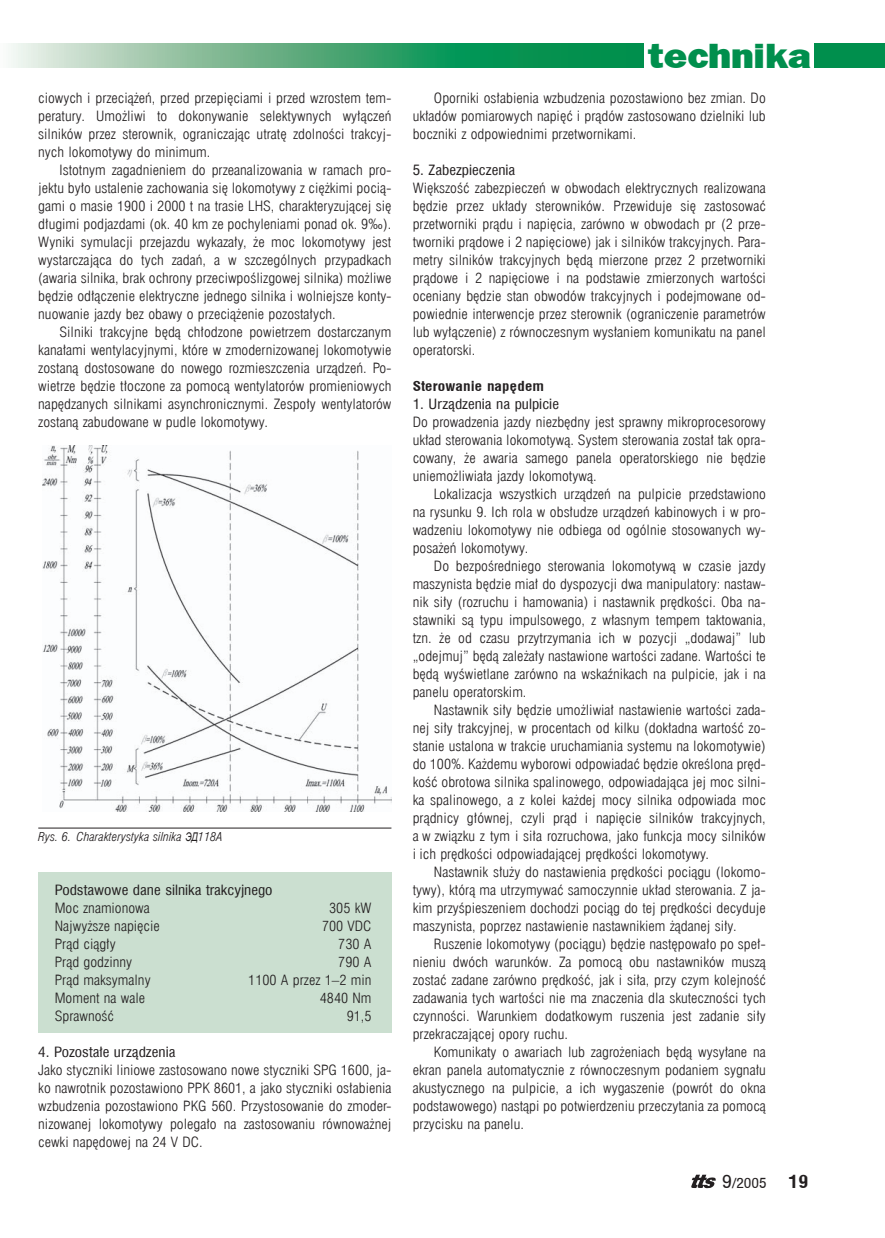
<style>
.page{position:relative;width:885px;height:1238px;background:#fff}
.page>*{position:absolute;margin:0;border:0;box-sizing:border-box;transform-origin:0 0}
.t1{font:36px "Frankfurt Goth Hvypl";color:#008f4d;scale:1.1 1}
.t2{font:13.8px/18px "Swis 721 Lt Cn EU Normal";color:#231f20;text-align:justify;scale:1.1 1}
.t3{font:13.8px "Swis 721 Cn EU Normal";color:#231f20;scale:1.1 1}
.t4{font:700 13.8px "Switzerland Condpl";color:#231f20;scale:1.1 1}
.t5{font:13.8px "Switzerland Condpl";color:#231f20;scale:1.1 1}
.t6{font:12px "Swis 721 Lt Cn EU Italic";color:#231f20;scale:1.1 1}
.s1{font-family:"Arial";font-style:italic}
.s2{font-size:18px}
.s3{font-weight:700;font-size:18px}
</style>
<div class="page">
<div style="left:814px;top:43px;width:70px;height:25px;background:#008f4d"></div>
<svg style="left:11px;top:43px;width:632px;height:25px"></svg>
<svg style="left:691px;top:1174px;width:24px;height:13px"></svg>
<div style="left:38px;top:872px;width:353px;height:160px;background:#cbdfd0"></div>
<hr style="left:38px;top:827px;width:353px;height:1px;background:#231f20">
<img style="left:42px;top:445px;width:349px;height:366px">
<p class="t2" style="left:38px;top:89px;width:322px">ciowych i przeciążeń, przed przepięciami i przed wzrostem tem&shy;peratury. Umożliwi to dokonywanie selektywnych wyłączeń silników przez sterownik, ograniczając utratę zdolności trakcyj&shy;nych lokomotywy do minimum.</p>
<p class="t2" style="left:38px;top:161px;width:322px;text-indent:21px">Istotnym zagadnieniem do przeanalizowania w ramach pro&shy;jektu było ustalenie zachowania się lokomotywy z ciężkimi pocią&shy;gami o masie 1900 i 2000 t na trasie LHS, charakteryzującej się długimi podjazdami (ok. 40 km ze pochyleniami ponad ok. 9‰).<br>Wyniki symulacji przejazdu wykazały, że moc lokomotywy jest wystarczająca do tych zadań, a w szczególnych przypadkach (awaria silnika, brak ochrony przeciwpoślizgowej silnika) możliwe będzie odłączenie elektryczne jednego silnika i wolniejsze konty&shy;nuowanie jazdy bez obawy o przeciążenie pozostałych.</p>
<p class="t2" style="left:38px;top:323px;width:322px;text-indent:21px">Silniki trakcyjne będą chłodzone powietrzem dostarczanym kanałami wentylacyjnymi, które w zmodernizowanej lokomotywie zostaną dostosowane do nowego rozmieszczenia urządzeń. Po&shy;wietrze będzie tłoczone za pomocą wentylatorów promieniowych napędzanych silnikami asynchronicznymi. Zespoły wentylatorów zostaną zabudowane w pudle lokomotywy.</p>
<p class="t6" style="left:38px;top:829px;width:169px">Rys. 6. Charakterystyka silnika <span class="s1">ЭД</span>118A</p>
<p class="t3" style="left:55px;top:881px;width:199px">Podstawowe dane silnika trakcyjnego</p>
<p class="t2" style="left:55px;top:899px;width:88px">Moc znamionowa</p>
<p class="t2" style="left:329px;top:899px;width:40px">305 kW</p>
<p class="t2" style="left:55px;top:917px;width:97px">Najwyższe napięcie</p>
<p class="t2" style="left:322px;top:917px;width:46px">700 VDC</p>
<p class="t2" style="left:55px;top:935px;width:57px">Prąd ciągły</p>
<p class="t2" style="left:338px;top:935px;width:32px">730 A</p>
<p class="t2" style="left:55px;top:953px;width:72px">Prąd godzinny</p>
<p class="t2" style="left:338px;top:953px;width:32px">790 A</p>
<p class="t2" style="left:55px;top:971px;width:89px">Prąd maksymalny</p>
<p class="t2" style="left:248px;top:971px;width:113px">1100 A przez 1–2 min</p>
<p class="t2" style="left:55px;top:989px;width:84px">Moment na wale</p>
<p class="t2" style="left:320px;top:989px;width:48px">4840 Nm</p>
<p class="t2" style="left:55px;top:1007px;width:55px">Sprawność</p>
<p class="t2" style="left:346px;top:1007px;width:24px">91,5</p>
<p class="t3" style="left:38px;top:1043px;width:126px">4. Pozostałe urządzenia</p>
<p class="t2" style="left:38px;top:1061px;width:322px">Jako styczniki liniowe zastosowano nowe styczniki SPG 1600, ja&shy;ko nawrotnik pozostawiono PPK 8601, a jako styczniki osłabienia wzbudzenia pozostawiono PKG 560. Przystosowanie do zmoder&shy;nizowanej lokomotywy polegało na zastosowaniu równoważnej cewki napędowej na 24 V DC.</p>
<h1 class="t1" style="left:648px;top:33px;width:149px">technika</h1>
<p class="t2" style="left:412px;top:89px;width:322px;text-indent:21px">Oporniki osłabienia wzbudzenia pozostawiono bez zmian. Do układów pomiarowych napięć i prądów zastosowano dzielniki lub boczniki z odpowiednimi przetwornikami.</p>
<p class="t3" style="left:412px;top:161px;width:95px">5. Zabezpieczenia</p>
<p class="t2" style="left:412px;top:179px;width:322px">Większość zabezpieczeń w obwodach elektrycznych realizowana będzie przez układy sterowników. Przewiduje się zastosować przetworniki prądu i napięcia, zarówno w obwodach pr (2 prze&shy;tworniki prądowe i 2 napięciowe) jak i silników trakcyjnych. Para&shy;metry silników trakcyjnych będą mierzone przez 2 przetworniki prądowe i 2 napięciowe i na podstawie zmierzonych wartości oceniany będzie stan obwodów trakcyjnych i podejmowane od&shy;powiednie interwencje przez sterownik (ograniczenie parametrów lub wyłączenie) z równoczesnym wysłaniem komunikatu na panel operatorski.</p>
<p class="t4" style="left:412px;top:377px;width:121px">Sterowanie napędem</p>
<p class="t3" style="left:412px;top:395px;width:134px">1. Urządzenia na pulpicie</p>
<p class="t2" style="left:412px;top:413px;width:322px">Do prowadzenia jazdy niezbędny jest sprawny mikroprocesorowy układ sterowania lokomotywą. System sterowania został tak opra&shy;cowany, że awaria samego panela operatorskiego nie będzie uniemożliwiała jazdy lokomotywą.</p>
<p class="t2" style="left:412px;top:485px;width:322px;text-indent:21px">Lokalizacja wszystkich urządzeń na pulpicie przedstawiono na rysunku 9. Ich rola w obsłudze urządzeń kabinowych i w pro&shy;wadzeniu lokomotywy nie odbiega od ogólnie stosowanych wy&shy;posażeń lokomotywy.</p>
<p class="t2" style="left:412px;top:557px;width:322px;text-indent:21px">Do bezpośredniego sterowania lokomotywą w czasie jazdy maszynista będzie miał do dyspozycji dwa manipulatory: nastaw&shy;nik siły (rozruchu i hamowania) i nastawnik prędkości. Oba na&shy;stawniki są typu impulsowego, z własnym tempem taktowania, tzn. że od czasu przytrzymania ich w pozycji „dodawaj” lub „odejmuj” będą zależały nastawione wartości zadane. Wartości te będą wyświetlane zarówno na wskaźnikach na pulpicie, jak i na panelu operatorskim.</p>
<p class="t2" style="left:412px;top:701px;width:322px;text-indent:21px">Nastawnik siły będzie umożliwiał nastawienie wartości zada&shy;nej siły trakcyjnej, w procentach od kilku (dokładna wartość zo&shy;stanie ustalona w trakcie uruchamiania systemu na lokomotywie) do 100%. Każdemu wyborowi odpowiadać będzie określona pręd&shy;kość obrotowa silnika spalinowego, odpowiadająca jej moc silni&shy;ka spalinowego, a z kolei każdej mocy silnika odpowiada moc prądnicy głównej, czyli prąd i napięcie silników trakcyjnych, a w związku z tym i siła rozruchowa, jako funkcja mocy silników i ich prędkości odpowiadającej prędkości lokomotywy.</p>
<p class="t2" style="left:412px;top:863px;width:322px;text-indent:21px">Nastawnik służy do nastawienia prędkości pociągu (lokomo&shy;tywy), którą ma utrzymywać samoczynnie układ sterowania. Z ja&shy;kim przyśpieszeniem dochodzi pociąg do tej prędkości decyduje maszynista, poprzez nastawienie nastawnikiem żądanej siły.</p>
<p class="t2" style="left:412px;top:935px;width:322px;text-indent:21px">Ruszenie lokomotywy (pociągu) będzie następowało po speł&shy;nieniu dwóch warunków. Za pomocą obu nastawników muszą zostać zadane zarówno prędkość, jak i siła, przy czym kolejność zadawania tych wartości nie ma znaczenia dla skuteczności tych czynności. Warunkiem dodatkowym ruszenia jest zadanie siły przekraczającej opory ruchu.</p>
<p class="t2" style="left:412px;top:1043px;width:322px;text-indent:21px">Komunikaty o awariach lub zagrożeniach będą wysyłane na ekran panela automatycznie z równoczesnym podaniem sygnału akustycznego na pulpicie, a ich wygaszenie (powrót do okna podstawowego) nastąpi po potwierdzeniu przeczytania za pomocą przycisku na panelu.</p>
<p class="t5" style="left:722px;top:1173px;width:80px"><span class="s2">9</span>/2005 <span class="s3">19</span></p>
</div>
